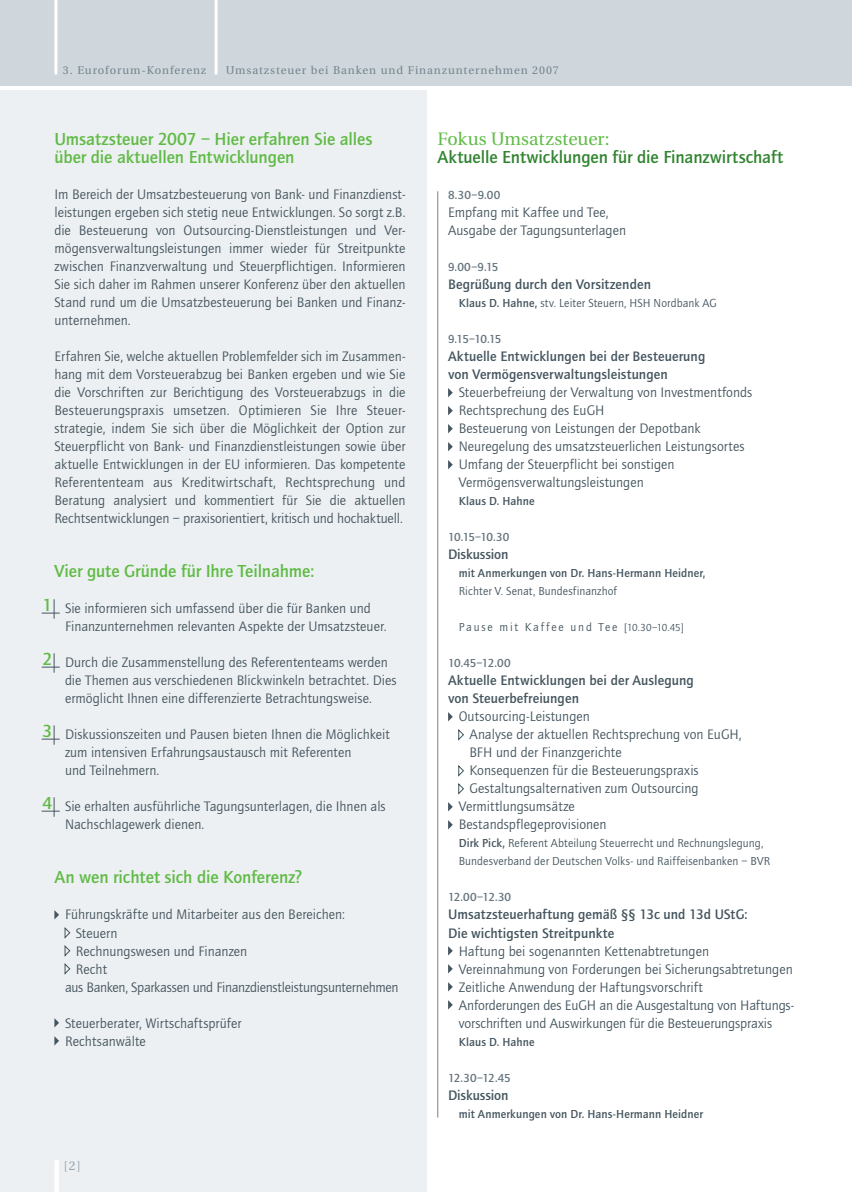
<style>
.page{position:relative;width:852px;height:1192px;background:#fff}
.page>*{position:absolute;margin:0;border:0;box-sizing:border-box;transform-origin:0 0}
.t1{font:500 18px/18px "Quay Sans EF";letter-spacing:-.005em;color:#60bb46}
.t2{font:500 18px "Quay Sans EF";letter-spacing:-.005em;color:#328431}
.t3{font:18px "Utopia";color:#60bb46}
.t4{font:14.25px/18px "Quay Sans EF";color:#45555f}
.t5{font:500 14.25px/18px "Quay Sans EF";letter-spacing:.005em;color:#45555f}
.t6{font:14.25px "Quay Sans EF";letter-spacing:-.02em;color:#45555f}
.t7{font:12.75px "Utopia";color:#95a2ac}
.t8{font:12px/18px "Quay Sans EF";letter-spacing:.01em;color:#45555f}
.t9{font:500 12px "Quay Sans EF";letter-spacing:.01em;color:#45555f}
.t10{font:500 12px "Quay Sans EF";letter-spacing:-.045em;color:#64747e}
.t11{font:12px "Quay Sans EF";letter-spacing:.15em;color:#45555f}
.t12{font:11.25px "Utopia";letter-spacing:.08em;color:#73838d}
.s1{font-weight:500}
.s2{font-size:10.5px}
</style>
<div class="page">
<div style="left:0;top:0;width:851px;height:86px;background:#cfd7dc"></div>
<div style="left:0;top:91px;width:426px;height:1101px;background:#edf0f2"></div>
<svg style="left:42px;top:599px;width:18px;height:20px"></svg>
<svg style="left:42px;top:653px;width:18px;height:20px"></svg>
<svg style="left:42px;top:725px;width:18px;height:20px"></svg>
<svg style="left:42px;top:797px;width:18px;height:20px"></svg>
<div style="left:54px;top:1160px;width:5px;height:32px;background:#fff"></div>
<svg style="left:54px;top:910px;width:5px;height:9px"></svg>
<svg style="left:64px;top:927px;width:7px;height:12px"></svg>
<svg style="left:64px;top:945px;width:7px;height:12px"></svg>
<svg style="left:64px;top:963px;width:7px;height:12px"></svg>
<svg style="left:54px;top:1018px;width:5px;height:9px"></svg>
<svg style="left:54px;top:1036px;width:5px;height:9px"></svg>
<svg style="left:448px;top:388px;width:4px;height:9px"></svg>
<svg style="left:448px;top:406px;width:4px;height:9px"></svg>
<svg style="left:448px;top:424px;width:4px;height:9px"></svg>
<svg style="left:448px;top:442px;width:4px;height:9px"></svg>
<svg style="left:448px;top:460px;width:4px;height:9px"></svg>
<svg style="left:448px;top:712px;width:4px;height:9px"></svg>
<svg style="left:458px;top:729px;width:6px;height:12px"></svg>
<svg style="left:458px;top:765px;width:6px;height:12px"></svg>
<svg style="left:458px;top:783px;width:6px;height:12px"></svg>
<svg style="left:448px;top:802px;width:4px;height:9px"></svg>
<svg style="left:448px;top:820px;width:4px;height:9px"></svg>
<svg style="left:448px;top:946px;width:4px;height:9px"></svg>
<svg style="left:448px;top:964px;width:4px;height:9px"></svg>
<svg style="left:448px;top:982px;width:4px;height:9px"></svg>
<svg style="left:448px;top:1000px;width:4px;height:9px"></svg>
<hr style="left:54px;top:0;width:3px;height:74px;background:#fff">
<hr style="left:214px;top:0;width:3px;height:74px;background:#fff">
<hr style="left:437px;top:191px;width:1px;height:926px;background:#73838d">
<p class="t12" style="left:63px;top:64px;width:145px">3. Euroforum-Konferenz</p>
<p class="t12" style="left:226px;top:64px;width:334px">Umsatzsteuer bei Banken und Finanzunternehmen 2007</p>
<p class="t1" style="left:54px;top:130px;width:319px">Umsatzsteuer 2007 – Hier erfahren Sie alles über die aktuellen Entwicklungen</p>
<p class="t4" style="left:54px;top:186px;width:352px;text-align:justify">Im Bereich der Umsatzbesteuerung von Bank- und Finanzdienst&shy;leistungen ergeben sich stetig neue Entwicklungen. So sorgt z.B. die Besteuerung von Outsourcing-Dienstleistungen und Ver&shy;mögensverwaltungsleistungen immer wieder für Streitpunkte zwischen Finanzverwaltung und Steuerpflichtigen. Informieren Sie sich daher im Rahmen unserer Konferenz über den aktuellen Stand rund um die Umsatzbesteuerung bei Banken und Finanz&shy;unternehmen.</p>
<p class="t4" style="left:54px;top:348px;width:352px;text-align:justify">Erfahren Sie, welche aktuellen Problemfelder sich im Zusammen&shy;hang mit dem Vorsteuerabzug bei Banken ergeben und wie Sie die Vorschriften zur Berichtigung des Vorsteuerabzugs in die Besteuerungspraxis umsetzen. Optimieren Sie Ihre Steuer&shy;strategie, indem Sie sich über die Möglichkeit der Option zur Steuerpflicht von Bank- und Finanzdienstleistungen sowie über aktuelle Entwicklungen in der EU informieren. Das kompetente Referententeam aus Kreditwirtschaft, Rechtsprechung und Beratung analysiert und kommentiert für Sie die aktuellen Rechtsentwicklungen – praxisorientiert, kritisch und hochaktuell.</p>
<p class="t1" style="left:54px;top:562px;width:261px">Vier gute Gründe für Ihre Teilnahme:</p>
<p class="t4" style="left:65px;top:600px;width:323px">Sie informieren sich umfassend über die für Banken und<br>Finanzunternehmen relevanten Aspekte der Umsatzsteuer.</p>
<p class="t4" style="left:65px;top:654px;width:333px">Durch die Zusammenstellung des Referententeams werden die Themen aus verschiedenen Blickwinkeln betrachtet. Dies ermöglicht Ihnen eine differenzierte Betrachtungsweise.</p>
<p class="t4" style="left:65px;top:726px;width:326px">Diskussionszeiten und Pausen bieten Ihnen die Möglichkeit zum intensiven Erfahrungsaustausch mit Referenten<br>und Teilnehmern.</p>
<p class="t4" style="left:65px;top:798px;width:322px">Sie erhalten ausführliche Tagungsunterlagen, die Ihnen als<br>Nachschlagewerk dienen.</p>
<p class="t1" style="left:54px;top:868px;width:249px">An wen richtet sich die Konferenz?</p>
<p class="t4" style="left:65px;top:906px;width:281px">Führungskräfte und Mitarbeiter aus den Bereichen:</p>
<p class="t4" style="left:76px;top:924px;width:43px">Steuern</p>
<p class="t4" style="left:76px;top:942px;width:173px">Rechnungswesen und Finanzen</p>
<p class="t4" style="left:76px;top:960px;width:33px">Recht</p>
<p class="t6" style="left:65px;top:979px;width:335px">aus Banken, Sparkassen und Finanzdienstleistungsunternehmen</p>
<p class="t4" style="left:65px;top:1014px;width:178px">Steuerberater, Wirtschaftsprüfer<br>Rechtsanwälte</p>
<p class="t1" style="left:42px;top:596px;width:11px">1</p>
<p class="t1" style="left:42px;top:650px;width:11px">2</p>
<p class="t1" style="left:42px;top:722px;width:11px">3</p>
<p class="t1" style="left:42px;top:794px;width:11px">4</p>
<p class="t7" style="left:63px;top:1158px;width:19px">[2]</p>
<p class="t3" style="left:437px;top:129px;width:173px">Fokus Umsatzsteuer:</p>
<p class="t2" style="left:437px;top:147px;width:347px">Aktuelle Entwicklungen für die Finanzwirtschaft</p>
<p class="t10" style="left:448px;top:188px;width:54px">8.30–9.00</p>
<p class="t4" style="left:448px;top:204px;width:179px">Empfang mit Kaffee und Tee,<br>Ausgabe der Tagungsunterlagen</p>
<p class="t10" style="left:448px;top:260px;width:52px">9.00–9.15</p>
<p class="t5" style="left:448px;top:276px;width:204px">Begrüßung durch den Vorsitzenden</p>
<p class="t8" style="left:458px;top:294px;width:259px"><span class="s1">Klaus D. Hahne,</span> stv. Leiter Steuern, HSH Nordbank AG</p>
<p class="t10" style="left:448px;top:332px;width:55px">9.15–10.15</p>
<p class="t5" style="left:448px;top:348px;width:258px">Aktuelle Entwicklungen bei der Besteuerung von Vermögensverwaltungsleistungen</p>
<p class="t4" style="left:458px;top:384px;width:295px">Steuerbefreiung der Verwaltung von Investmentfonds Rechtsprechung des EuGH<br>Besteuerung von Leistungen der Depotbank Neuregelung des umsatzsteuerlichen Leistungsortes Umfang der Steuerpflicht bei sonstigen Vermögens-verwaltungsleistungen</p>
<p class="t9" style="left:458px;top:494px;width:77px">Klaus D. Hahne</p>
<p class="t10" style="left:448px;top:530px;width:63px">10.15–10.30</p>
<p class="t5" style="left:448px;top:546px;width:62px">Diskussion</p>
<p class="t9" style="left:458px;top:566px;width:248px">mit Anmerkungen von Dr. Hans-Hermann Heidner,</p>
<p class="t8" style="left:458px;top:582px;width:160px">Richter V. Senat, Bundesfinanzhof</p>
<p class="t11" style="left:458px;top:621px;width:227px">Pause mit Kaffee und Tee <span class="s2">[10.30–10.45]</span></p>
<p class="t10" style="left:448px;top:656px;width:64px">10.45–12.00</p>
<p class="t5" style="left:448px;top:672px;width:247px">Aktuelle Entwicklungen bei der Auslegung von Steuerbefreiungen</p>
<p class="t4" style="left:458px;top:708px;width:132px">Outsourcing-Leistungen</p>
<p class="t4" style="left:469px;top:726px;width:274px">Analyse der aktuellen Rechtsprechung von EuGH,</p>
<p class="t4" style="left:469px;top:744px;width:154px">BFH und der Finanzgerichte</p>
<p class="t4" style="left:469px;top:762px;width:231px">Konsequenzen für die Besteuerungspraxis</p>
<p class="t4" style="left:469px;top:780px;width:230px">Gestaltungsalternativen zum Outsourcing</p>
<p class="t4" style="left:458px;top:798px;width:118px">Vermittlungsumsätze</p>
<p class="t4" style="left:458px;top:816px;width:149px">Bestandspflegeprovisionen</p>
<p class="t8" style="left:458px;top:834px;width:313px"><span class="s1">Dirk Pick,</span> Referent Abteilung Steuerrecht und Rechnungslegung,<br>Bundesverband der Deutschen Volks- und Raiffeisenbanken – BVR</p>
<p class="t10" style="left:448px;top:890px;width:65px">12.00–12.30</p>
<p class="t5" style="left:448px;top:906px;width:301px">Umsatzsteuerhaftung gemäß §§ 13c und 13d UStG:<br>Die wichtigsten Streitpunkte</p>
<p class="t4" style="left:458px;top:942px;width:337px">Haftung bei sogenannten Kettenabtretungen Vereinnahmung von Forderungen bei Sicherungsabtretungen Zeitliche Anwendung der Haftungsvorschrift<br>Anforderungen des EuGH an die Ausgestaltung von Haftungs&shy;vorschriften und Auswirkungen für die Besteuerungspraxis</p>
<p class="t9" style="left:458px;top:1034px;width:77px">Klaus D. Hahne</p>
<p class="t10" style="left:448px;top:1070px;width:64px">12.30–12.45</p>
<p class="t5" style="left:448px;top:1086px;width:62px">Diskussion</p>
<p class="t9" style="left:458px;top:1106px;width:246px">mit Anmerkungen von Dr. Hans-Hermann Heidner</p>
</div>
